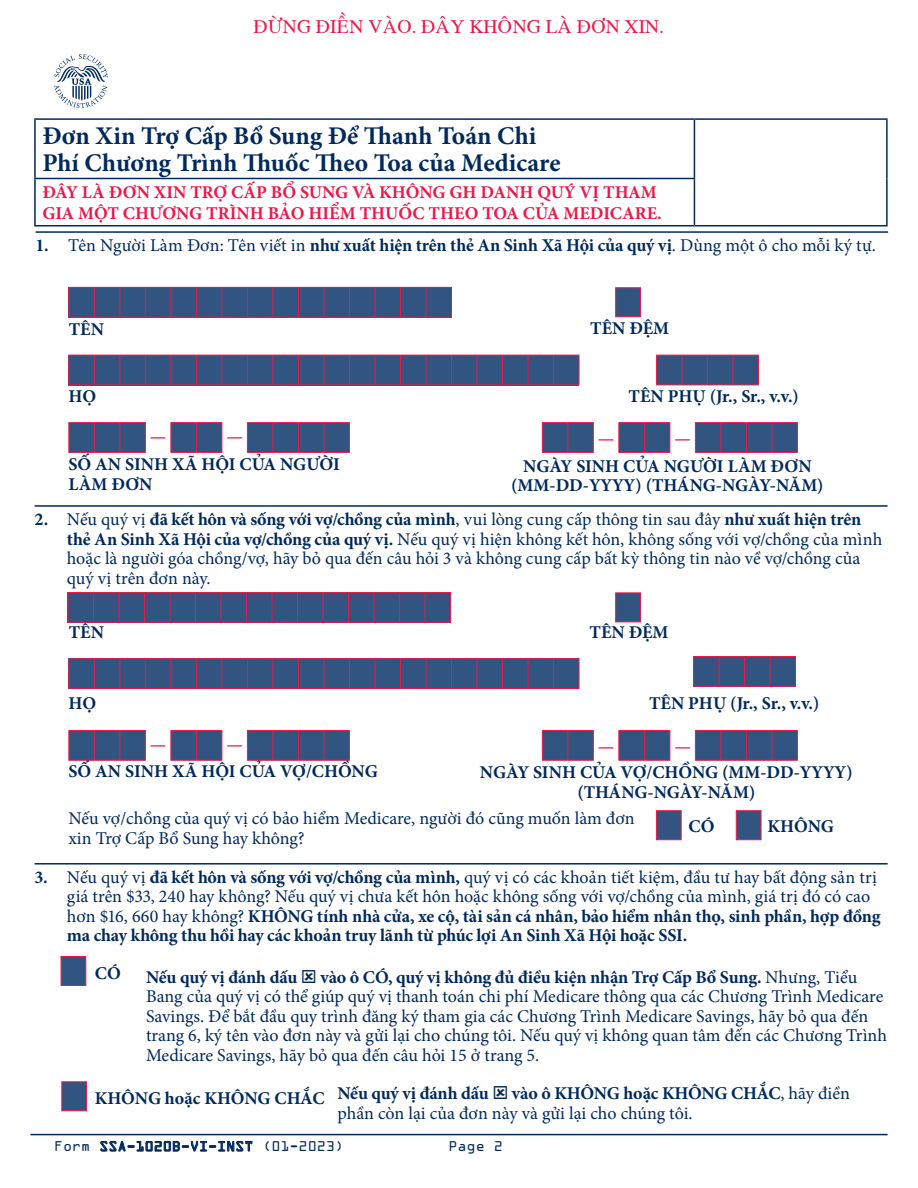
<style>
.page{position:relative;width:918px;height:1188px;background:#fff}
.page>*{position:absolute;margin:0;border:0;box-sizing:border-box;transform-origin:0 0}
.Page_2_notw{font:700 25.5px/27px "Minion Pro";color:#00295c}
.t1{font:19.5px "VNI Times";color:#ed1748}
.Body_2{font:18px/19.5px "Minion Pro";color:#00295c}
.numbered_questions{font:18px/19.5px "Minion Pro";letter-spacing:-.005em;color:#00295c}
.numbered_questions-2{font:700 18px/19.5px "Minion Pro";letter-spacing:-.01em;color:#00295c}
.Box_Label{font:700 18px/19.5px "Minion Pro";color:#00295c;text-align:center}
.Red_all_caps{font:700 18px/21px "Minion Pro";color:#ed1748}
.Body_2-2{font:700 18px "Minion Pro";letter-spacing:-.01em;color:#00295c}
.t2{font:15px "OCRA Extended";color:#00295c}
.s1{font-weight:700}
.s2{font-weight:400}
</style>
<div class="page">
<svg style="left:656px;top:355px;width:103px;height:31px;background:#48517e"></svg>
<div style="left:61px;top:956px;width:25px;height:30px;background:#325481;border:1px solid #ed1748"></div>
<div style="left:656px;top:810px;width:26px;height:30px;background:#325481;border:1px solid #ed1748"></div>
<div style="left:615px;top:287px;width:26px;height:30px;background:#325481;border:1px solid #ed1748"></div>
<div style="left:615px;top:593px;width:26px;height:29px;background:#325481;border:1px solid #ed1748"></div>
<div style="left:736px;top:810px;width:25px;height:30px;background:#325481;border:1px solid #ed1748"></div>
<div style="left:61px;top:1081px;width:26px;height:30px;background:#325481;border:1px solid #ed1748"></div>
<svg style="left:68px;top:287px;width:384px;height:31px;background:#444d7b"></svg>
<svg style="left:68px;top:592px;width:383px;height:31px;background:#444d7b"></svg>
<div style="left:68px;top:355px;width:511px;height:30px;background:#325481"></div>
<hr style="left:68px;top:355px;width:1px;height:30px;background:#ed1748">
<hr style="left:94px;top:355px;width:1px;height:30px;background:#ed1748">
<hr style="left:119px;top:355px;width:1px;height:30px;background:#ed1748">
<hr style="left:145px;top:355px;width:1px;height:30px;background:#ed1748">
<hr style="left:171px;top:355px;width:1px;height:30px;background:#ed1748">
<hr style="left:196px;top:355px;width:1px;height:30px;background:#ed1748">
<hr style="left:222px;top:355px;width:1px;height:30px;background:#ed1748">
<hr style="left:247px;top:355px;width:1px;height:30px;background:#ed1748">
<hr style="left:273px;top:355px;width:1px;height:30px;background:#ed1748">
<hr style="left:298px;top:355px;width:1px;height:30px;background:#ed1748">
<hr style="left:324px;top:355px;width:1px;height:30px;background:#ed1748">
<hr style="left:349px;top:355px;width:1px;height:30px;background:#ed1748">
<hr style="left:375px;top:355px;width:1px;height:30px;background:#ed1748">
<hr style="left:400px;top:355px;width:1px;height:30px;background:#ed1748">
<hr style="left:426px;top:355px;width:1px;height:30px;background:#ed1748">
<hr style="left:451px;top:355px;width:1px;height:30px;background:#ed1748">
<hr style="left:477px;top:355px;width:1px;height:30px;background:#ed1748">
<hr style="left:502px;top:355px;width:1px;height:30px;background:#ed1748">
<hr style="left:528px;top:355px;width:1px;height:30px;background:#ed1748">
<svg style="left:68px;top:355px;width:511px;height:1px"></svg>
<hr style="left:553px;top:355px;width:1px;height:30px;background:#ed1748">
<hr style="left:579px;top:355px;width:1px;height:30px;background:#ed1748">
<svg style="left:68px;top:385px;width:511px;height:1px"></svg>
<svg style="left:68px;top:658px;width:512px;height:31px;background:#444d7b"></svg>
<svg style="left:68px;top:422px;width:282px;height:31px"></svg>
<svg style="left:68px;top:730px;width:282px;height:31px"></svg>
<svg style="left:542px;top:422px;width:256px;height:31px"></svg>
<svg style="left:542px;top:730px;width:256px;height:31px"></svg>
<svg style="left:693px;top:656px;width:103px;height:31px;background:#464d7a"></svg>
<hr style="left:34px;top:118px;width:660px;height:2px;background:#00295c">
<hr style="left:34px;top:120px;width:2px;height:58px;background:#00295c">
<hr style="left:694px;top:118px;width:194px;height:2px;background:#00295c">
<hr style="left:694px;top:120px;width:1px;height:58px;background:#00295c">
<hr style="left:886px;top:120px;width:2px;height:58px;background:#00295c">
<hr style="left:886px;top:178px;width:2px;height:47px;background:#00295c">
<hr style="left:694px;top:225px;width:194px;height:1px;background:#00295c">
<hr style="left:34px;top:178px;width:661px;height:1px;background:#00295c">
<hr style="left:34px;top:179px;width:2px;height:46px;background:#00295c">
<hr style="left:694px;top:179px;width:1px;height:46px;background:#00295c">
<hr style="left:34px;top:225px;width:660px;height:1px;background:#00295c">
<hr style="left:30px;top:1134px;width:858px;height:1px;background:#00295c">
<svg style="left:54px;top:54px;width:54px;height:54px"></svg>
<hr style="left:36px;top:231px;width:852px;height:2px;background:#00295c">
<hr style="left:35px;top:505px;width:853px;height:2px;background:#00295c">
<hr style="left:35px;top:863px;width:853px;height:2px;background:#00295c">
<p class="t1" style="left:254px;top:12px;width:412px">ÑÖØNG ÑIEÀN VAØO. ÑAÂY KHOÂNG LAØÑÔN XIN.</p>
<p class="Page_2_notw" style="left:42px;top:122px;width:520px">Đơn Xin Trợ Cấp Bổ Sung Để Thanh Toán Chi<br>Phí Chương Trình Thuốc Theo Toa của Medicare</p>
<p class="Red_all_caps" style="left:42px;top:182px;width:621px">ĐÂY LÀ ĐƠN XIN TRỢ CẤP BỔ SUNG VÀ KHÔNG GH DANH QUÝ VỊ THAM<br>GIA MỘT CHƯƠNG TRÌNH BẢO HIỂM THUỐC THEO TOA CỦA MEDICARE.</p>
<p class="numbered_questions" style="left:36px;top:236px;width:842px"><span class="s1">1.</span> Tên Người Làm Đơn: Tên viết in <span class="s1">như xuất hiện trên thẻ An Sinh Xã Hội của quý vị</span>. Dùng một ô cho mỗi ký tự.</p>
<p class="Box_Label" style="left:69px;top:319px;width:37px">TÊN</p>
<p class="Box_Label" style="left:590px;top:318px;width:81px">TÊN ĐỆM</p>
<p class="Box_Label" style="left:68px;top:387px;width:29px">HỌ</p>
<p class="Box_Label" style="left:629px;top:387px;width:172px">TÊN PHỤ (Jr., Sr., v.v.)</p>
<p class="Red_all_caps" style="left:150px;top:426px;width:18px">—</p>
<p class="Red_all_caps" style="left:226px;top:426px;width:18px">—</p>
<p class="Red_all_caps" style="left:598px;top:428px;width:18px">—</p>
<p class="Red_all_caps" style="left:674px;top:428px;width:18px">—</p>
<p class="Box_Label" style="left:68px;top:455px;width:273px;text-align:left">SỐ AN SINH XÃ HỘI CỦA NGƯỜI<br>LÀM ĐƠN</p>
<p class="Box_Label" style="left:511px;top:456px;width:314px">NGÀY SINH CỦA NGƯỜI LÀM ĐƠN (MM-DD-YYYY) (THÁNG-NGÀY-NĂM)</p>
<p class="numbered_questions" style="left:67px;top:510px;width:817px;text-indent:-32px"><span class="s1">2.</span> Nếu quý vị <span class="s1">đã kết hôn và sống với vợ/chồng của mình</span>, vui lòng cung cấp thông tin sau đây <span class="s1">như xuất hiện trên thẻ An Sinh Xã Hội của vợ/chồng của quý vị.</span> Nếu quý vị hiện không kết hôn, không sống với vợ/chồng của mình hoặc là người góa chồng/vợ, hãy bỏ qua đến câu hỏi 3 và không cung cấp bất kỳ thông tin nào về vợ/chồng của quý vị trên đơn này.</p>
<p class="Box_Label" style="left:69px;top:622px;width:37px">TÊN</p>
<p class="Box_Label" style="left:590px;top:622px;width:81px">TÊN ĐỆM</p>
<p class="Box_Label" style="left:68px;top:693px;width:29px">HỌ</p>
<p class="Box_Label" style="left:649px;top:693px;width:172px">TÊN PHỤ (Jr., Sr., v.v.)</p>
<p class="Red_all_caps" style="left:150px;top:734px;width:18px">—</p>
<p class="Red_all_caps" style="left:226px;top:734px;width:18px">—</p>
<p class="Red_all_caps" style="left:598px;top:735px;width:18px">—</p>
<p class="Red_all_caps" style="left:674px;top:735px;width:18px">—</p>
<p class="Box_Label" style="left:68px;top:761px;width:311px">SỐ AN SINH XÃ HỘI CỦA VỢ/CHỒNG</p>
<p class="Box_Label" style="left:480px;top:762px;width:374px">NGÀY SINH CỦA VỢ/CHỒNG (MM-DD-YYYY) (THÁNG-NGÀY-NĂM)</p>
<p class="Body_2" style="left:68px;top:809px;width:568px">Nếu vợ/chồng của quý vị có bảo hiểm Medicare, người đó cũng muốn làm đơn xin Trợ Cấp Bổ Sung hay không?</p>
<p class="Box_Label" style="left:689px;top:817px;width:28px">CÓ</p>
<p class="Box_Label" style="left:768px;top:816px;width:68px">KHÔNG</p>
<p class="numbered_questions-2" style="left:67px;top:867px;width:815px;text-indent:-32px">3. <span class="s2">Nếu quý vị</span> đã kết hôn và sống với vợ/chồng của mình, <span class="s2">quý vị có các khoản tiết kiệm, đầu tư hay bất động sản trị giá trên $33, 240 hay không? Nếu quý vị chưa kết hôn hoặc không sống với vợ/chồng của mình, giá trị đó có cao hơn $16, 660 hay không?</span> KHÔNG tính nhà cửa, xe cộ, tài sản cá nhân, bảo hiểm nhân thọ, sinh phần, hợp đồng ma chay không thu hồi hay các khoản truy lãnh từ phúc lợi An Sinh Xã Hội hoặc SSI.</p>
<p class="Box_Label" style="left:95px;top:963px;width:28px">CÓ</p>
<p class="Body_2-2" style="left:146px;top:964px;width:153px">Nếu quý vị đánh dấu</p>
<p class="Body_2" style="left:146px;top:967px;width:742px;text-indent:174px"><span class="s1">vào ô CÓ, quý vị không đủ điều kiện nhận Trợ Cấp Bổ Sung.</span> Nhưng, Tiểu Bang của quý vị có thể giúp quý vị thanh toán chi phí Medicare thông qua các Chương Trình Medicare Savings. Để bắt đầu quy trình đăng ký tham gia các Chương Trình Medicare Savings, hãy bỏ qua đến trang 6, ký tên vào đơn này và gửi lại cho chúng tôi. Nếu quý vị không quan tâm đến các Chương Trình Medicare Savings, hãy bỏ qua đến câu hỏi 15 ở trang 5.</p>
<p class="Box_Label" style="left:95px;top:1088px;width:231px">KHÔNG hoặc KHÔNG CHẮC</p>
<p class="Body_2-2" style="left:338px;top:1081px;width:153px">Nếu quý vị đánh dấu</p>
<p class="Body_2" style="left:338px;top:1084px;width:514px;text-indent:174px"><span class="s1">vào ô KHÔNG hoặc KHÔNG CHẮC</span>, hãy điền phần còn lại của đơn này và gửi lại cho chúng tôi.</p>
<p class="t2" style="left:54px;top:1138px;width:291px">Form SSA-1020B-VI-INST (01-2023)</p>
<p class="t2" style="left:449px;top:1138px;width:56px">Page 2</p>
</div>
